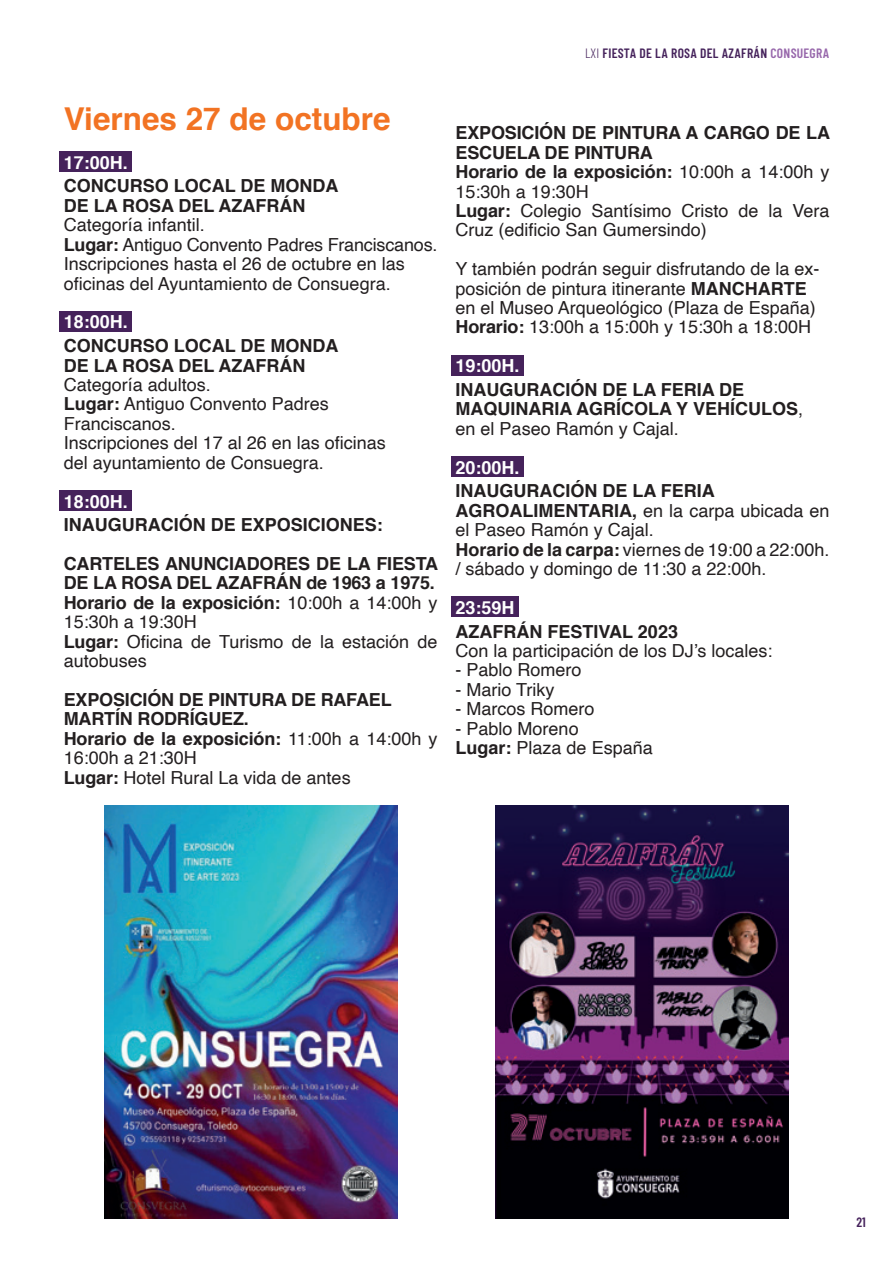
<style>
.page{position:relative;width:893px;height:1263px;background:#fff}
.page>*{position:absolute;margin:0;border:0;box-sizing:border-box;transform-origin:0 0}
.t1{font:700 31.5px "Helvetica";color:#f27323}
.t2{font:18px/19.4px "Helvetica";color:#231f20}
.t3{font:700 18px/19.4px "Helvetica";color:#231f20}
.t4{font:700 18px "Helvetica";color:#fff}
.t5{font:600 13.5px "Barlow Condensed";letter-spacing:.02em;color:#45225b}
.s1{font-weight:300}
.s2{color:#9767ab}
.s3{font-weight:700}
.s4{font-weight:400}
</style>
<div class="page">
<img style="left:104px;top:806px;width:293px;height:412px">
<div style="left:60px;top:151px;width:72px;height:21px;background:#45225b"></div>
<div style="left:60px;top:311px;width:72px;height:20px;background:#45225b"></div>
<div style="left:60px;top:490px;width:72px;height:21px;background:#45225b"></div>
<div style="left:451px;top:355px;width:73px;height:20px;background:#45225b"></div>
<div style="left:451px;top:456px;width:73px;height:21px;background:#45225b"></div>
<div style="left:451px;top:596px;width:68px;height:21px;background:#45225b"></div>
<img style="left:496px;top:806px;width:293px;height:412px">
<p class="t5" style="left:585px;top:45px;width:246px"><span class="s1">LXI</span> FIESTA DE LA ROSA DEL AZAFRÁN <span class="s2">CONSUEGRA</span></p>
<h1 class="t1" style="left:64px;top:93px;width:328px">Viernes 27 de octubre</h1>
<p class="t4" style="left:64px;top:148px;width:66px">17:00H.</p>
<p class="t3" style="left:64px;top:177px;width:276px">CONCURSO LOCAL DE MONDA<br>DE LA ROSA DEL AZAFRÁN</p>
<p class="t2" style="left:64px;top:216px;width:375px">Categoría infantil.<br><span class="s3">Lugar:</span> Antiguo Convento Padres Franciscanos.<br>Inscripciones hasta el 26 de octubre en las oficinas del Ayuntamiento de Consuegra.</p>
<p class="t4" style="left:64px;top:308px;width:66px">18:00H.</p>
<p class="t3" style="left:64px;top:336px;width:276px">CONCURSO LOCAL DE MONDA<br>DE LA ROSA DEL AZAFRÁN</p>
<p class="t2" style="left:64px;top:375px;width:324px">Categoría adultos.<br><span class="s3">Lugar:</span> Antiguo Convento Padres<br>Franciscanos.<br>Inscripciones del 17 al 26 en las oficinas del ayuntamiento de Consuegra.</p>
<p class="t4" style="left:64px;top:487px;width:66px">18:00H.</p>
<p class="t3" style="left:64px;top:506px;width:376px;line-height:38.8px">INAUGURACIÓN DE EXPOSICIONES:<br>CARTELES ANUNCIADORES DE LA FIESTA</p>
<p class="t2" style="left:64px;top:574px;width:375px"><span class="s3">DE LA ROSA DEL AZAFRÁN de 1963 a 1975.<br>Horario de la exposición:</span> 10:00h a 14:00h y<br>15:30h a 19:30H<br><span class="s3">Lugar:</span> Oficina de Turismo de la estación de autobuses</p>
<p class="t3" style="left:64px;top:690px;width:375px">EXPOSICIÓN DE PINTURA DE RAFAEL<br>MARTÍN RODRÍGUEZ.<br>Horario de la exposición: <span class="s4">11:00h a 14:00h y<br>16:00h a 21:30H<br></span>Lugar: <span class="s4">Hotel Rural La vida de antes</span></p>
<p class="t2" style="left:456px;top:124px;width:376px"><span class="s3">EXPOSICIÓN DE PINTURA A CARGO DE LA<br>ESCUELA DE PINTURA<br>Horario de la exposición:</span> 10:00h a 14:00h y<br>15:30h a 19:30H<br><span class="s3">Lugar:</span> Colegio Santísimo Cristo de la Vera<br>Cruz (edificio San Gumersindo)</p>
<p class="t2" style="left:456px;top:260px;width:365px">Y también podrán seguir disfrutando de la ex&shy;posición de pintura itinerante <span class="s3">MANCHARTE </span>en el Museo Arqueológico (Plaza de España)<br><span class="s3">Horario:</span> 13:00h a 15:00h y 15:30h a 18:00H</p>
<p class="t4" style="left:456px;top:351px;width:66px">19:00H.</p>
<p class="t3" style="left:456px;top:380px;width:349px">INAUGURACIÓN DE LA FERIA DE<br>MAQUINARIA AGRÍCOLA Y VEHÍCULOS<span class="s4">, en el Paseo Ramón y Cajal.</span></p>
<p class="t4" style="left:456px;top:453px;width:66px">20:00H.</p>
<p class="t2" style="left:456px;top:482px;width:375px"><span class="s3">INAUGURACIÓN DE LA FERIA AGROALIMENTARIA,</span> en la carpa ubicada en el Paseo Ramón y Cajal.<br><span class="s3">Horario de la carpa:</span> viernes de 19:00 a 22:00h. / sábado y domingo de 11:30 a 22:00h.</p>
<p class="t4" style="left:456px;top:593px;width:61px">23:59H</p>
<p class="t3" style="left:456px;top:622px;width:224px">AZAFRÁN FESTIVAL 2023</p>
<p class="t2" style="left:456px;top:641px;width:318px">Con la participación de los DJ’s locales:</p>
<p class="t2" style="left:456px;top:661px;width:128px">- Pablo Romero</p>
<p class="t2" style="left:456px;top:680px;width:101px">- Mario Triky</p>
<p class="t2" style="left:456px;top:700px;width:141px">- Marcos Romero</p>
<p class="t2" style="left:456px;top:719px;width:199px">- Pablo Moreno<br><span class="s3">Lugar:</span> Plaza de España</p>
<p class="t5" style="left:856px;top:1214px;width:11px">21</p>
</div>
